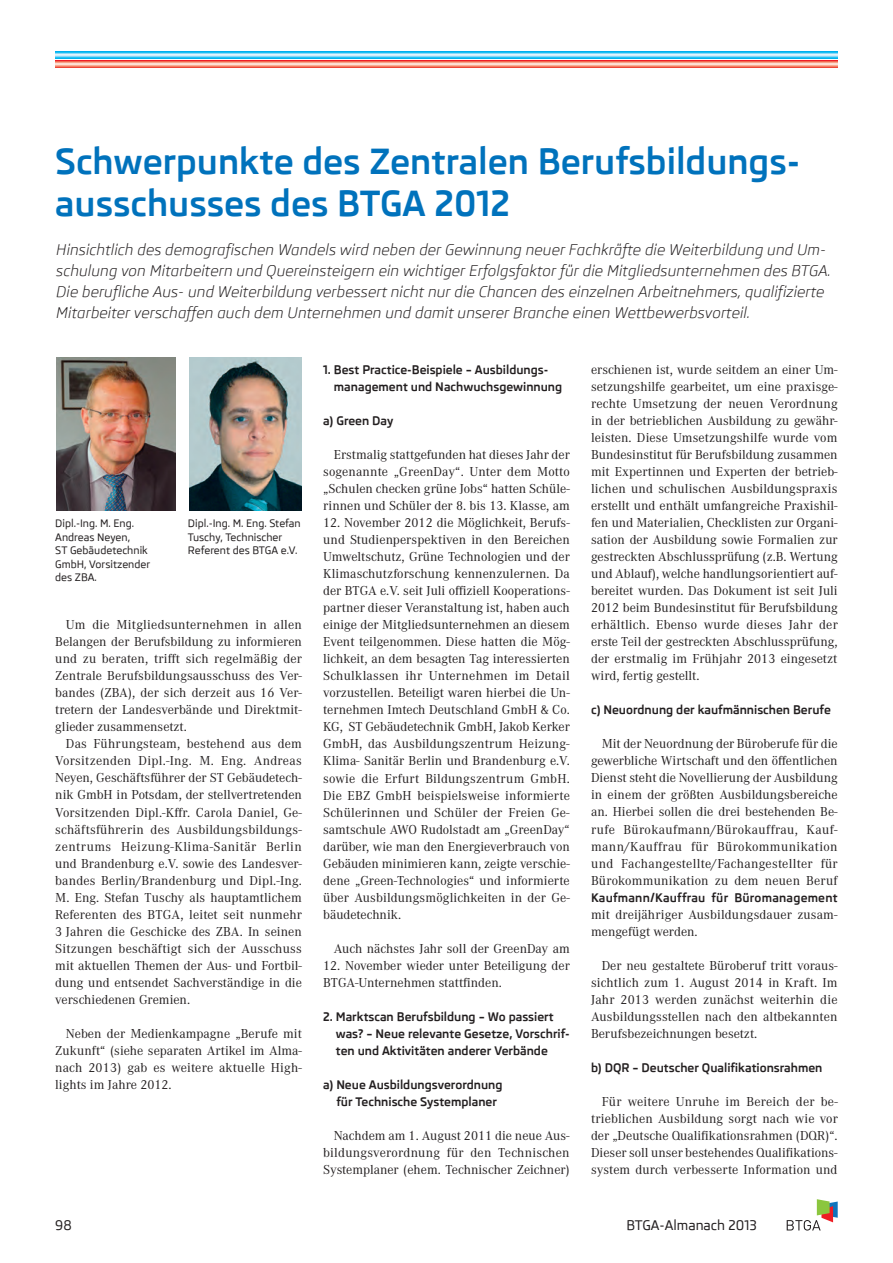
<style>
.page{position:relative;width:893px;height:1263px;background:#fff}
.page>*{position:absolute;margin:0;border:0;box-sizing:border-box;transform-origin:0 0}
.t1{font:700 35.25px/42px "Skoda Pro";color:#0072bc}
.t2{font:italic 15px/21px "Skoda Pro";color:#231f20}
.t3{font:13.5px/17px "Corporate A";color:#231f20;text-align:justify}
.t4{font:500 13.5px "Skoda Pro";color:#231f20}
.t5{font:700 12px/17px "Skoda Pro";color:#231f20}
.t6{font:700 12px "Skoda Pro";letter-spacing:.02em;color:#231f20}
.t7{font:500 10.5px/13.5px "Skoda Pro";color:#231f20}
</style>
<div class="page">
<svg style="left:787px;top:1199px;width:51px;height:31px"></svg>
<svg style="left:55px;top:60px;width:783px;height:7px;background:#f69484"></svg>
<svg style="left:55px;top:51px;width:783px;height:7px;background:#6dd2f5"></svg>
<img style="left:189px;top:357px;width:113px;height:153px">
<img style="left:56px;top:357px;width:119px;height:153px">
<h1 class="t1" style="left:55px;top:140px;width:746px">Schwerpunkte des Zentralen Berufsbildungs&shy;ausschusses des BTGA 2012</h1>
<p class="t2" style="left:56px;top:239px;width:776px">Hinsichtlich des demografischen Wandels wird neben der Gewinnung neuer Fachkräfte die Weiterbildung und Um&shy;schulung von Mitarbeitern und Quereinsteigern ein wichtiger Erfolgsfaktor für die Mitgliedsunternehmen des BTGA.<br>Die berufliche Aus- und Weiterbildung verbessert nicht nur die Chancen des einzelnen Arbeitnehmers, qualifizierte Mitarbeiter verschaffen auch dem Unternehmen und damit unserer Branche einen Wettbewerbsvorteil.</p>
<p class="t7" style="left:55px;top:517px;width:96px">Dipl.-Ing. M. Eng.<br>Andreas Neyen,<br>ST Gebäudetechnik<br>GmbH, Vorsitzender des ZBA.</p>
<p class="t7" style="left:188px;top:517px;width:114px">Dipl.-Ing. M. Eng. Stefan<br>Tuschy, Technischer<br>Referent des BTGA e.V.</p>
<p class="t3" style="left:55px;top:617px;width:248px;text-indent:11px">Um die Mitgliedsunternehmen in allen Belangen der Berufsbildung zu informieren und zu beraten, trifft sich regelmäßig der Zentrale Berufsbildungsausschuss des Ver&shy;bandes (ZBA), der sich derzeit aus 16 Ver&shy;tretern der Landesverbände und Direktmit&shy;glieder zusammensetzt.</p>
<p class="t3" style="left:55px;top:736px;width:248px;text-indent:11px">Das Führungsteam, bestehend aus dem Vorsitzenden Dipl.-Ing. M. Eng. Andreas Neyen, Geschäftsführer der ST Gebäudetech&shy;nik GmbH in Potsdam, der stellvertretenden Vorsitzenden Dipl.-Kffr. Carola Daniel, Ge&shy;schäftsführerin des Ausbildungsbildungs&shy;zentrums Heizung-Klima-Sanitär Berlin und Brandenburg e.V. sowie des Landesver&shy;bandes Berlin/Brandenburg und Dipl.-Ing.<br>M. Eng. Stefan Tuschy als hauptamtlichem Referenten des BTGA, leitet seit nunmehr 3 Jahren die Geschicke des ZBA. In seinen Sitzungen beschäftigt sich der Ausschuss mit aktuellen Themen der Aus- und Fortbil&shy;dung und entsendet Sachverständige in die verschiedenen Gremien.</p>
<p class="t3" style="left:55px;top:1025px;width:248px;text-indent:11px">Neben der Medienkampagne „Berufe mit Zukunft“ (siehe separaten Artikel im Alma&shy;nach 2013) gab es weitere aktuelle High&shy;lights im Jahre 2012.</p>
<p class="t5" style="left:334px;top:361px;width:230px;text-indent:-11px">1. Best Practice-Beispiele – Ausbildungs&shy;management und Nachwuchsgewinnung</p>
<p class="t5" style="left:323px;top:412px;width:72px">a) Green Day</p>
<p class="t3" style="left:323px;top:447px;width:248px;text-indent:11px">Erstmalig stattgefunden hat dieses Jahr der sogenannte „GreenDay“. Unter dem Motto „Schulen checken grüne Jobs“ hatten Schüle&shy;rinnen und Schüler der 8. bis 13. Klasse, am</p>
<p class="t3" style="left:323px;top:515px;width:248px">12. November 2012 die Möglichkeit, Berufs&shy;und Studienperspektiven in den Bereichen Umweltschutz, Grüne Technologien und der Klimaschutzforschung kennenzulernen. Da der BTGA e.V. seit Juli offiziell Kooperations&shy;partner dieser Veranstaltung ist, haben auch einige der Mitgliedsunternehmen an diesem Event teilgenommen. Diese hatten die Mög&shy;lichkeit, an dem besagten Tag interessierten Schulklassen ihr Unternehmen im Detail vorzustellen. Beteiligt waren hierbei die Un&shy;ternehmen Imtech Deutschland GmbH &amp; Co.<br>KG, ST Gebäudetechnik GmbH, Jakob Kerker GmbH, das Ausbildungszentrum Heizung-Klima- Sanitär Berlin und Brandenburg e.V. sowie die Erfurt Bildungszentrum GmbH.<br>Die EBZ GmbH beispielsweise informierte Schülerinnen und Schüler der Freien Ge&shy;samtschule AWO Rudolstadt am „GreenDay“ darüber, wie man den Energieverbrauch von Gebäuden minimieren kann, zeigte verschie&shy;dene „Green-Technologies“ und informierte über Ausbildungsmöglichkeiten in der Ge&shy;bäudetechnik.</p>
<p class="t3" style="left:334px;top:940px;width:238px">Auch nächstes Jahr soll der GreenDay am</p>
<p class="t3" style="left:323px;top:957px;width:248px">12. November wieder unter Beteiligung der<br>BTGA-Unternehmen stattfinden.</p>
<p class="t5" style="left:336px;top:1008px;width:236px;text-indent:-13px">2. Marktscan Berufsbildung – Wo passiert was? – Neue relevante Gesetze, Vorschrif&shy;ten und Aktivitäten anderer Verbände</p>
<p class="t5" style="left:336px;top:1076px;width:168px;text-indent:-13px">a) Neue Ausbildungsverordnung für Technische Systemplaner</p>
<p class="t3" style="left:323px;top:1127px;width:248px;text-indent:11px">Nachdem am 1. August 2011 die neue Aus&shy;bildungsverordnung für den Technischen Systemplaner (ehem. Technischer Zeichner)</p>
<p class="t3" style="left:591px;top:362px;width:248px">erschienen ist, wurde seitdem an einer Um&shy;setzungshilfe gearbeitet, um eine praxisge&shy;rechte Umsetzung der neuen Verordnung in der betrieblichen Ausbildung zu gewähr&shy;leisten. Diese Umsetzungshilfe wurde vom Bundesinstitut für Berufsbildung zusammen mit Expertinnen und Experten der betrieb&shy;lichen und schulischen Ausbildungspraxis erstellt und enthält umfangreiche Praxishil&shy;fen und Materialien, Checklisten zur Organi&shy;sation der Ausbildung sowie Formalien zur gestreckten Abschlussprüfung (z.B. Wertung und Ablauf), welche handlungsorientiert auf&shy;bereitet wurden. Das Dokument ist seit Juli 2012 beim Bundesinstitut für Berufsbildung erhältlich. Ebenso wurde dieses Jahr der erste Teil der gestreckten Abschlussprüfung, der erstmalig im Frühjahr 2013 eingesetzt wird, fertig gestellt.</p>
<p class="t5" style="left:591px;top:702px;width:241px">c) Neuordnung der kaufmännischen Berufe</p>
<p class="t3" style="left:591px;top:736px;width:248px;text-indent:11px">Mit der Neuordnung der Büroberufe für die gewerbliche Wirtschaft und den öffentlichen Dienst steht die Novellierung der Ausbildung in einem der größten Ausbildungsbereiche an. Hierbei sollen die drei bestehenden Be&shy;rufe Bürokaufmann/Bürokauffrau, Kauf&shy;mann/Kauffrau für Bürokommunikation und Fachangestellte/Fachangestellter für Bürokommunikation zu dem neuen Beruf</p>
<p class="t6" style="left:591px;top:890px;width:248px">Kaufmann/Kauffrau für Büromanagement</p>
<p class="t3" style="left:591px;top:906px;width:248px">mit dreijähriger Ausbildungsdauer zusam&shy;mengefügt werden.</p>
<p class="t3" style="left:591px;top:957px;width:248px;text-indent:11px">Der neu gestaltete Büroberuf tritt voraus&shy;sichtlich zum 1. August 2014 in Kraft. Im Jahr 2013 werden zunächst weiterhin die Ausbildungsstellen nach den altbekannten Berufsbezeichnungen besetzt.</p>
<p class="t5" style="left:591px;top:1059px;width:233px">b) DQR – Deutscher Qualifikationsrahmen</p>
<p class="t3" style="left:591px;top:1093px;width:248px;text-indent:11px">Für weitere Unruhe im Bereich der be&shy;trieblichen Ausbildung sorgt nach wie vor der „Deutsche Qualifikationsrahmen (DQR)“.<br>Dieser soll unser bestehendes Qualifikations&shy;system durch verbesserte Information und</p>
<p class="t4" style="left:55px;top:1217px;width:18px">98</p>
<p class="t4" style="left:626px;top:1217px;width:132px">BTGA-Almanach 2013</p>
</div>
